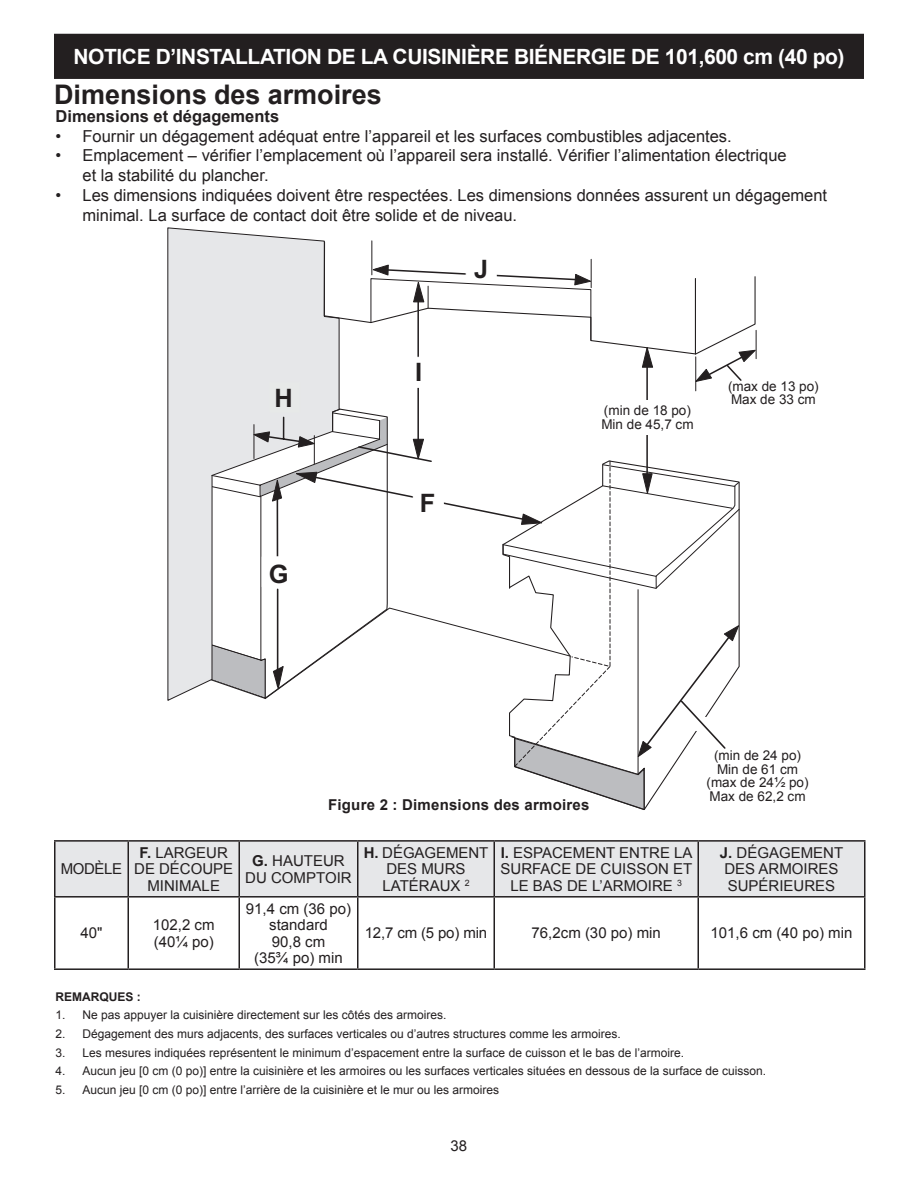
<style>
.page{position:relative;width:918px;height:1188px;background:#fff}
.page>*{position:absolute;margin:0;border:0;box-sizing:border-box;transform-origin:0 0}
.t1{font:700 27px "Arial";color:#231f20}
.t2{font:700 25.35px "Arial";color:#231f20}
.t3{font:700 21px "Arial";letter-spacing:-.02em;color:#fff}
.t4{font:16.5px/19.8px "Arial";color:#231f20}
.t5{font:700 16.5px "Arial";color:#231f20}
.t6{font:15px/16.5px "Arial";color:#231f20;text-align:center}
.t7{font:700 15px "Arial";letter-spacing:.015em;color:#231f20}
.t8{font:13.5px/13.5px "Arial";color:#231f20}
.t9{font:12px "Arial";color:#231f20}
.t10{font:700 12px "Arial";color:#231f20}
.s1{font-weight:700}
</style>
<div class="page">
<div style="left:55px;top:34px;width:808px;height:44px;background:#231f20"></div>
<div style="left:54px;top:34px;width:810px;height:45px;border:2px solid #231f20"></div>
<div style="left:56px;top:842px;width:808px;height:54px;background:#e6e7e9"></div>
<hr style="left:54px;top:840px;width:74px;height:2px;background:#231f20">
<hr style="left:54px;top:842px;width:2px;height:54px;background:#231f20">
<hr style="left:128px;top:840px;width:111px;height:2px;background:#231f20">
<hr style="left:128px;top:842px;width:1px;height:54px;background:#231f20">
<hr style="left:239px;top:840px;width:119px;height:2px;background:#231f20">
<hr style="left:238px;top:842px;width:2px;height:54px;background:#231f20">
<hr style="left:358px;top:840px;width:136px;height:2px;background:#231f20">
<hr style="left:357px;top:842px;width:1px;height:54px;background:#231f20">
<hr style="left:494px;top:840px;width:204px;height:2px;background:#231f20">
<hr style="left:494px;top:842px;width:1px;height:54px;background:#231f20">
<hr style="left:698px;top:840px;width:168px;height:2px;background:#231f20">
<hr style="left:698px;top:842px;width:1px;height:54px;background:#231f20">
<hr style="left:864px;top:842px;width:2px;height:54px;background:#231f20">
<hr style="left:54px;top:896px;width:74px;height:2px;background:#231f20">
<hr style="left:54px;top:898px;width:2px;height:70px;background:#231f20">
<hr style="left:128px;top:896px;width:111px;height:2px;background:#231f20">
<hr style="left:128px;top:898px;width:1px;height:70px;background:#231f20">
<hr style="left:239px;top:896px;width:119px;height:2px;background:#231f20">
<hr style="left:238px;top:898px;width:2px;height:70px;background:#231f20">
<hr style="left:358px;top:896px;width:136px;height:2px;background:#231f20">
<hr style="left:357px;top:898px;width:1px;height:70px;background:#231f20">
<hr style="left:494px;top:896px;width:204px;height:2px;background:#231f20">
<hr style="left:494px;top:898px;width:1px;height:70px;background:#231f20">
<hr style="left:698px;top:896px;width:168px;height:2px;background:#231f20">
<hr style="left:698px;top:898px;width:1px;height:70px;background:#231f20">
<hr style="left:864px;top:898px;width:2px;height:70px;background:#231f20">
<hr style="left:54px;top:968px;width:74px;height:2px;background:#231f20">
<hr style="left:128px;top:968px;width:111px;height:2px;background:#231f20">
<hr style="left:239px;top:968px;width:119px;height:2px;background:#231f20">
<hr style="left:358px;top:968px;width:136px;height:2px;background:#231f20">
<hr style="left:494px;top:968px;width:204px;height:2px;background:#231f20">
<hr style="left:698px;top:968px;width:168px;height:2px;background:#231f20">
<hr style="left:417px;top:296px;width:2px;height:157px;background:#231f20">
<hr style="left:646px;top:364px;width:2px;height:116px;background:#231f20">
<hr style="left:695px;top:357px;width:1px;height:34px;background:#231f20">
<svg style="left:417px;top:330px;width:340px;height:53px"></svg>
<svg style="left:167px;top:236px;width:1px;height:444px"></svg>
<div style="left:168px;top:228px;width:171px;height:473px;background:#e6e7e9"></div>
<svg style="left:323px;top:241px;width:433px;height:114px"></svg>
<div style="left:269px;top:382px;width:31px;height:31px;background:#e7e9e8"></div>
<div style="left:403px;top:357px;width:31px;height:31px;background:#fff"></div>
<div style="left:466px;top:249px;width:31px;height:31px;background:#fff"></div>
<svg style="left:176px;top:409px;width:564px;height:401px"></svg>
<div style="left:591px;top:400px;width:113px;height:34px;background:#fff"></div>
<h3 class="t3" style="left:73px;top:43px;width:773px">NOTICE D’INSTALLATION DE LA CUISINIÈRE BIÉNERGIE DE 101,600 cm (40 po)</h3>
<h1 class="t1" style="left:54px;top:76px;width:329px">Dimensions des armoires</h1>
<h3 class="t5" style="left:56px;top:105px;width:225px">Dimensions et dégagements</h3>
<h3 class="t4" style="left:56px;top:126px;width:678px">• Fournir un dégagement adéquat entre l’appareil et les surfaces combustibles adjacentes.</h3>
<h3 class="t4" style="left:82px;top:146px;width:706px;text-indent:-27px">• Emplacement – vérifier l’emplacement où l’appareil sera installé. Vérifier l’alimentation électrique et la -stabilité du plancher.</h3>
<h3 class="t4" style="left:82px;top:186px;width:746px;text-indent:-27px">• Les dimensions indiquées doivent être respectées. Les dimensions données assurent un dégagement minimal. La surface de contact doit être solide et de niveau.</h3>
<h2 class="t2" style="left:275px;top:381px;width:20px">H</h2>
<h2 class="t2" style="left:269px;top:557px;width:21px">G</h2>
<h2 class="t2" style="left:415px;top:356px;width:9px">I</h2>
<h2 class="t2" style="left:474px;top:252px;width:16px">J</h2>
<h2 class="t2" style="left:420px;top:486px;width:17px">F</h2>
<p class="t8" style="left:601px;top:404px;width:94px">(min de 18 po)<br>Min de 45,7 cm</p>
<p class="t8" style="left:728px;top:379px;width:92px">(max de 13 po)<br>Max de 33 cm</p>
<p class="t6" style="left:61px;top:861px;width:63px">MODÈLE</p>
<p class="t7" style="left:328px;top:795px;width:263px">Figure 2 : Dimensions des armoires</p>
<p class="t8" style="left:707px;top:749px;width:104px;text-align:center">(min de 24 po)<br>Min de 61 cm (max de 24½ po)<br>Max de 62,2 cm</p>
<p class="t6" style="left:134px;top:844px;width:100px"><span class="s1">F.</span> LARGEUR<br>DE DÉCOUPE<br>MINIMALE</p>
<p class="t6" style="left:245px;top:853px;width:108px"><span class="s1">G.</span> HAUTEUR<br>DU COMPTOIR</p>
<p class="t6" style="left:364px;top:844px;width:126px"><span class="s1">H.</span> DÉGAGEMENT<br>DES MURS<br>LATÉRAUX <sup>2</sup></p>
<p class="t6" style="left:501px;top:844px;width:194px"><span class="s1">I.</span> ESPACEMENT ENTRE LA<br>SURFACE DE CUISSON ET<br>LE BAS DE L’ARMOIRE <sup>3</sup></p>
<p class="t6" style="left:720px;top:844px;width:125px;text-align:left"><span class="s1">J.</span> DÉGAGEMENT<br>DES ARMOIRES<br>SUPÉRIEURES</p>
<p class="t6" style="left:80px;top:925px;width:24px">40"</p>
<p class="t6" style="left:153px;top:917px;width:63px;text-align:left">102,2 cm (40¼ po)</p>
<p class="t6" style="left:246px;top:900px;width:107px">91,4 cm (36 po) standard<br>90,8 cm<br>(35¾ po) min</p>
<p class="t6" style="left:365px;top:925px;width:124px">12,7 cm (5 po) min</p>
<p class="t6" style="left:532px;top:925px;width:131px">76,2cm (30 po) min</p>
<p class="t6" style="left:711px;top:925px;width:143px">101,6 cm (40 po) min</p>
<p class="t10" style="left:56px;top:989px;width:87px">REMARQUES :</p>
<p class="t9" style="left:56px;top:1007px;width:393px">1. Ne pas appuyer la cuisinière directement sur les côtés des armoires.</p>
<p class="t9" style="left:56px;top:1026px;width:567px">2. Dégagement des murs adjacents, des surfaces verticales ou d’autres structures comme les armoires.</p>
<p class="t9" style="left:56px;top:1045px;width:630px">3. Les mesures indiquées représentent le minimum d’espacement entre la surface de cuisson et le bas de l’armoire.</p>
<p class="t9" style="left:56px;top:1063px;width:712px">4. Aucun jeu [0 cm (0 po)] entre la cuisinière et les armoires ou les surfaces verticales situées en dessous de la surface de cuisson.</p>
<p class="t9" style="left:56px;top:1082px;width:445px">5. Aucun jeu [0 cm (0 po)] entre l’arrière de la cuisinière et le mur ou les armoires</p>
<p class="t6" style="left:451px;top:1137px;width:18px">38</p>
</div>
